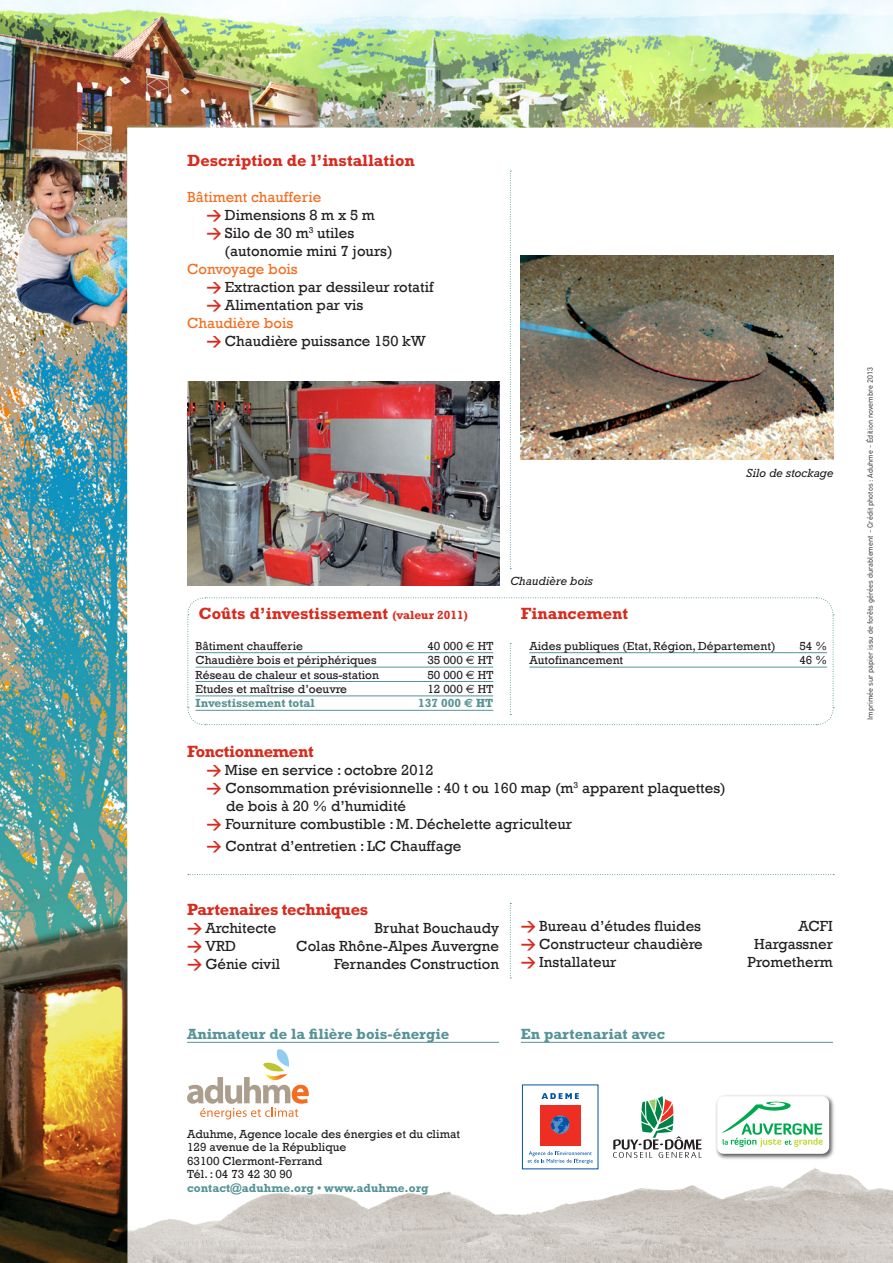
<style>
.page{position:relative;width:893px;height:1263px;background:#fff}
.page>*{position:absolute;margin:0;border:0;box-sizing:border-box;transform-origin:0 0}
.t1{font:700 16.5px "Rockwell";color:#d82b1e}
.t2{font:700 16.5px "Rockwell";letter-spacing:-.02em;color:#d82b1e}
.t3{font:15px/18px "Rockwell";color:#231f20}
.t4{font:700 15px "Rockwell";color:#559397}
.t5{font:15px "Rockwell";color:#f36e21}
.t6{font:12px "Rockwell";color:#231f20}
.t7{font:700 12px "Rockwell";color:#559397}
.t8{font:italic 12px "Rockwell";color:#231f20}
.t9{font:7.5px "DIN";color:#231f20}
.s1{font-family:"DIN";font-weight:700;color:#d82b1e}
.s2{font-size:12px}
.s3{font-family:"Euro Sans"}
</style>
<div class="page">
<img style="left:0;top:0;width:893px;height:1263px">
<svg style="left:188px;top:874px;width:646px;height:1px"></svg>
<hr style="left:187px;top:1042px;width:312px;height:1px;background:#559397">
<hr style="left:521px;top:1042px;width:312px;height:1px;background:#559397">
<svg style="left:187px;top:1046px;width:122px;height:73px"></svg>
<svg style="left:187px;top:597px;width:647px;height:128px"></svg>
<svg style="left:510px;top:171px;width:1px;height:398px"></svg>
<svg style="left:510px;top:903px;width:1px;height:75px"></svg>
<img style="left:187px;top:381px;width:313px;height:204px">
<div style="left:522px;top:1085px;width:76px;height:84px;background:#fff"></div>
<div style="left:540px;top:1105px;width:40px;height:40px;background:#ee2e22"></div>
<svg style="left:551px;top:1115px;width:18px;height:19px"></svg>
<svg style="left:541px;top:1093px;width:38px;height:6px"></svg>
<svg style="left:528px;top:1151px;width:65px;height:13px"></svg>
<svg style="left:613px;top:1096px;width:89px;height:62px"></svg>
<img style="left:713px;top:1092px;width:123px;height:69px">
<svg style="left:717px;top:1096px;width:112px;height:58px"></svg>
<img style="left:521px;top:255px;width:312px;height:204px">
<p class="t1" style="left:187px;top:151px;width:229px">Description de l’installation</p>
<p class="t5" style="left:187px;top:188px;width:136px">Bâtiment chaufferie</p>
<p class="t3" style="left:207px;top:206px;width:170px"><span class="s1">&gt;</span> Dimensions 8 m x 5 m</p>
<p class="t3" style="left:225px;top:224px;width:170px;text-indent:-18px"><span class="s1">&gt;</span> Silo de 30 m<sup>3</sup> utiles (autonomie mini 7 jours)</p>
<p class="t5" style="left:187px;top:260px;width:112px">Convoyage bois</p>
<p class="t3" style="left:207px;top:278px;width:228px"><span class="s1">&gt;</span> Extraction par dessileur rotatif</p>
<p class="t3" style="left:207px;top:296px;width:158px"><span class="s1">&gt;</span> Alimentation par vis</p>
<p class="t5" style="left:187px;top:314px;width:108px">Chaudière bois</p>
<p class="t3" style="left:207px;top:332px;width:221px"><span class="s1">&gt;</span> Chaudière puissance 150 kW</p>
<p class="t8" style="left:510px;top:574px;width:84px">Chaudière bois</p>
<p class="t1" style="left:199px;top:603px;width:270px">Coûts d’investissement <span class="s2">(valeur 2011)</span></p>
<p class="t1" style="left:521px;top:603px;width:109px">Financement</p>
<p class="t8" style="left:746px;top:466px;width:89px">Silo de stockage</p>
<p class="t6" style="left:196px;top:639px;width:109px">Bâtiment chaufferie</p>
<p class="t6" style="left:427px;top:639px;width:67px">40 000 <span class="s3">€</span> HT</p>
<p class="t6" style="left:196px;top:653px;width:183px">Chaudière bois et périphériques</p>
<p class="t6" style="left:427px;top:653px;width:67px">35 000 <span class="s3">€</span> HT</p>
<p class="t6" style="left:196px;top:667px;width:185px">Réseau de chaleur et sous-station</p>
<p class="t6" style="left:427px;top:667px;width:67px">50 000 <span class="s3">€</span> HT</p>
<p class="t6" style="left:196px;top:682px;width:153px">Etudes et maîtrise d’oeuvre</p>
<p class="t6" style="left:427px;top:682px;width:67px">12 000 <span class="s3">€</span> HT</p>
<p class="t7" style="left:196px;top:696px;width:121px">Investissement total</p>
<p class="t7" style="left:418px;top:696px;width:76px">137 000 <span class="s3">€</span> HT</p>
<p class="t6" style="left:529px;top:639px;width:248px">Aides publiques (Etat, Région, Département)</p>
<p class="t6" style="left:799px;top:639px;width:29px">54 %</p>
<p class="t6" style="left:529px;top:653px;width:95px">Autofinancement</p>
<p class="t6" style="left:799px;top:653px;width:29px">46 %</p>
<p class="t2" style="left:187px;top:742px;width:128px">Fonctionnement</p>
<p class="t3" style="left:207px;top:761px;width:229px"><span class="s1">&gt;</span> Mise en service : octobre 2012</p>
<p class="t3" style="left:226px;top:779px;width:501px;text-indent:-20px"><span class="s1">&gt;</span> Consommation prévisionnelle : 40 t ou 160 map (m<sup>3</sup> apparent plaquettes) de bois à 20 % d’humidité</p>
<p class="t3" style="left:207px;top:815px;width:367px"><span class="s1">&gt;</span> Fourniture combustible : M. Déchelette agriculteur</p>
<p class="t3" style="left:207px;top:837px;width:256px"><span class="s1">&gt;</span> Contrat d’entretien : LC Chauffage</p>
<p class="t2" style="left:187px;top:899px;width:183px">Partenaires techniques</p>
<p class="t3" style="left:187px;top:919px;width:91px"><span class="s1">&gt;</span> Architecte</p>
<p class="t3" style="left:375px;top:919px;width:126px">Bruhat Bouchaudy</p>
<p class="t3" style="left:187px;top:937px;width:50px"><span class="s1">&gt;</span> VRD</p>
<p class="t3" style="left:296px;top:937px;width:204px">Colas Rhône-Alpes Auvergne</p>
<p class="t3" style="left:187px;top:955px;width:95px"><span class="s1">&gt;</span> Génie civil</p>
<p class="t3" style="left:334px;top:955px;width:166px">Fernandes Construction</p>
<p class="t3" style="left:521px;top:917px;width:182px"><span class="s1">&gt;</span> Bureau d’études fluides</p>
<p class="t3" style="left:798px;top:917px;width:36px">ACFI</p>
<p class="t3" style="left:521px;top:935px;width:183px"><span class="s1">&gt;</span> Constructeur chaudière</p>
<p class="t3" style="left:754px;top:935px;width:80px">Hargassner</p>
<p class="t3" style="left:521px;top:953px;width:97px"><span class="s1">&gt;</span> Installateur</p>
<p class="t3" style="left:747px;top:953px;width:87px">Prometherm</p>
<p class="t4" style="left:187px;top:1025px;width:264px">Animateur de la filière bois-énergie</p>
<p class="t4" style="left:521px;top:1025px;width:146px">En partenariat avec</p>
<p class="t9" style="left:865px;top:720px;width:354px;rotate:-90deg">Imprimée sur papier issu de forêts gérées durablement - Crédit photos : Aduhme - Édition novembre 2013</p>
<p class="t6" style="left:187px;top:1127px;width:274px">Aduhme, Agence locale des énergies et du climat</p>
<p class="t6" style="left:187px;top:1140px;width:161px">129 avenue de la République</p>
<p class="t6" style="left:187px;top:1154px;width:137px">63100 Clermont-Ferrand</p>
<p class="t6" style="left:187px;top:1167px;width:107px">Tél. : 04 73 42 30 90</p>
<p class="t7" style="left:187px;top:1181px;width:243px">contact@aduhme.org • www.aduhme.org</p>
</div>
